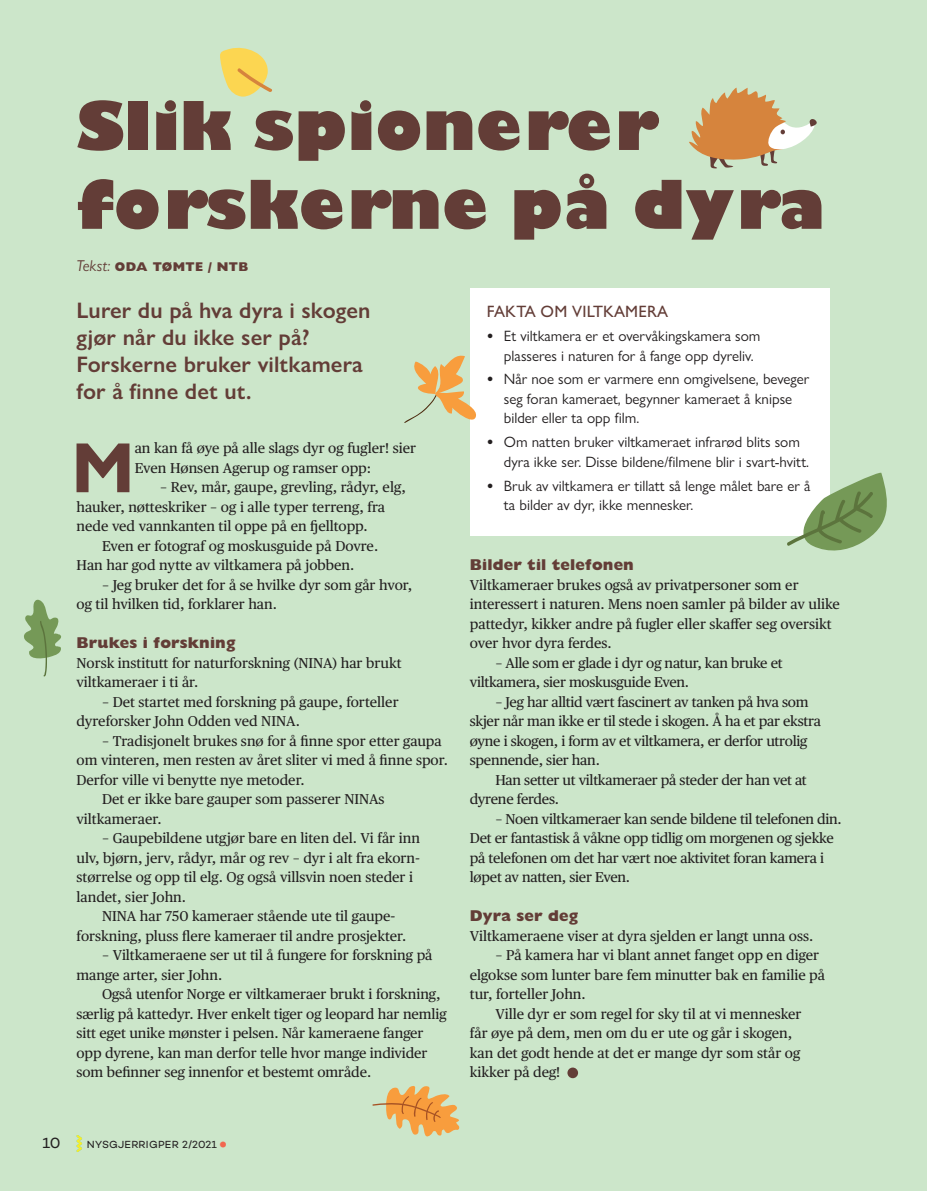
<style>
.page{position:relative;width:927px;height:1191px;background:#cce6ca}
.page>*{position:absolute;margin:0;border:0;box-sizing:border-box;transform-origin:0 0}
.Brødtekst_START_3{font:700 71.4px "Gill Sans Nova";color:#633d37}
.Tittel_utg_punkt{font:800 65.7px/78.8px "Gill Sans Nova";letter-spacing:.005em;color:#633d37}
.Ingress_M__kort{font:600 22.5px/27px "Gill Sans Nova";letter-spacing:.005em;color:#633d37}
.Bokstekst_tittel_L{font:500 16.5px "Gill Sans Nova";letter-spacing:.01em;color:#633d37}
.Mellomtittel_1{font:800 15.75px "Gill Sans Nova";letter-spacing:.01em;color:#633d37}
.t1{font:15px/19.5px "Gill Sans Nova";color:#231f20}
.t2{font:15px "Campton";color:#231f20}
.BRØDTEKST_innrykk{font:14.25px/19.5px "Publico Text";letter-spacing:-.005em;color:#231f20;scale:1.2 1}
.BRØDTEKST_innrykk-2{font:14.25px/19.5px "Publico Text";letter-spacing:-.005em;color:#231f20}
.BRØDTEKST_u_innryk{font:14.25px/19.5px "Publico Text";color:#231f20}
.Brødtekst_START_3-2{font:14.25px/19.5px "Publico Text";color:#231f20}
.Byline_Midtstilt{font:800 12.75px "Gill Sans Nova";letter-spacing:.03em;color:#633d37}
.t3{font:10.5px "Campton";letter-spacing:.02em;color:#231f20}
.s1{font-weight:400;font-style:italic;font-size:15.75px}
.s2{font-weight:900;font-size:16.5px;color:#f2664f}
.s3{font-weight:700}
</style>
<div class="page">
<div style="left:567px;top:1067px;width:11px;height:11px;background:#633d37;border-radius:50%"></div>
<div style="left:470px;top:288px;width:359px;height:247px;background:#fff"></div>
<svg style="left:689px;top:88px;width:128px;height:81px"></svg>
<svg style="left:786px;top:470px;width:101px;height:81px"></svg>
<svg style="left:404px;top:355px;width:72px;height:68px"></svg>
<svg style="left:220px;top:47px;width:52px;height:50px"></svg>
<svg style="left:372px;top:1086px;width:88px;height:51px"></svg>
<svg style="left:24px;top:599px;width:37px;height:78px"></svg>
<svg style="left:76px;top:1135px;width:6px;height:17px"></svg>
<p class="Tittel_utg_punkt" style="left:77px;top:83px;width:750px">Slik spionerer forskerne på dyra</p>
<p class="Byline_Midtstilt" style="left:77px;top:259px;width:173px"><span class="s1">Tekst:</span> ODA TØMTE / NTB</p>
<p class="Ingress_M__kort" style="left:77px;top:297px;width:296px">Lurer du på hva dyra i skogen gjør når du ikke ser på?<br>Forskerne bruker viltkamera for å finne det ut.</p>
<p class="Brødtekst_START_3" style="left:71px;top:423px;width:65px">M</p>
<p class="Brødtekst_START_3-2" style="left:135px;top:437px;width:283px">an kan få øye på alle slags dyr og fugler! sier<br>Even Hønsen Agerup og ramser opp:</p>
<p class="BRØDTEKST_innrykk" style="left:77px;top:476px;width:276px;text-indent:84px">– Rev, mår, gaupe, grevling, rådyr, elg, hauker, nøtteskriker – og i alle typer terreng, fra nede ved vannkanten til oppe på en fjelltopp.</p>
<p class="BRØDTEKST_innrykk-2" style="left:77px;top:535px;width:303px;text-indent:26px">Even er fotograf og moskusguide på Dovre.<br>Han har god nytte av viltkamera på jobben.</p>
<p class="BRØDTEKST_innrykk" style="left:77px;top:574px;width:281px;text-indent:26px">– Jeg bruker det for å se hvilke dyr som går hvor, og til hvilken tid, forklarer han.</p>
<p class="Mellomtittel_1" style="left:77px;top:633px;width:161px">Brukes i forskning</p>
<p class="BRØDTEKST_u_innryk" style="left:77px;top:652px;width:326px">Norsk institutt for naturforskning (NINA) har brukt viltkameraer i ti år.</p>
<p class="BRØDTEKST_innrykk" style="left:77px;top:691px;width:270px;text-indent:26px">– Det startet med forskning på gaupe, forteller dyreforsker John Odden ved NINA.</p>
<p class="BRØDTEKST_innrykk" style="left:77px;top:730px;width:311px;text-indent:26px">– Tradisjonelt brukes snø for å finne spor etter gaupa om vinteren, men resten av året sliter vi med å finne spor.<br>Derfor ville vi benytte nye metoder.</p>
<p class="BRØDTEKST_innrykk-2" style="left:77px;top:788px;width:310px;text-indent:26px">Det er ikke bare gauper som passerer NINAs viltkameraer.</p>
<p class="BRØDTEKST_innrykk" style="left:77px;top:827px;width:288px;text-indent:26px">– Gaupebildene utgjør bare en liten del. Vi får inn ulv, bjørn, jerv, rådyr, mår og rev – dyr i alt fra ekorn&shy;størrelse og opp til elg. Og også villsvin noen steder i landet, sier John.</p>
<p class="BRØDTEKST_innrykk-2" style="left:77px;top:905px;width:331px;text-indent:26px">NINA har 750 kameraer stående ute til gaupe&shy;forskning, pluss flere kameraer til andre prosjekter.</p>
<p class="BRØDTEKST_innrykk" style="left:77px;top:944px;width:298px;text-indent:26px">– Viltkameraene ser ut til å fungere for forskning på mange arter, sier John.</p>
<p class="BRØDTEKST_innrykk-2" style="left:77px;top:983px;width:372px;text-indent:26px">Også utenfor Norge er viltkameraer brukt i forskning, særlig på kattedyr. Hver enkelt tiger og leopard har nemlig sitt eget unike mønster i pelsen. Når kameraene fanger opp dyrene, kan man derfor telle hvor mange individer som befinner seg innenfor et bestemt område.</p>
<p class="t2" style="left:43px;top:1134px;width:20px">10</p>
<p class="t3" style="left:87px;top:1138px;width:141px">NYSGJERRIGPER 2/2021 <span class="s2">•</span></p>
<p class="Bokstekst_tittel_L" style="left:487px;top:302px;width:183px">FAKTA OM VILTKAMERA</p>
<p class="t1" style="left:504px;top:326px;width:258px;text-indent:-17px"><span class="s3">•</span> Et viltkamera er et overvåkingskamera som plasseres i naturen for å fange opp dyreliv.</p>
<p class="t1" style="left:504px;top:369px;width:307px;text-indent:-17px"><span class="s3">•</span> Når noe som er varmere enn omgivelsene, beveger seg foran kameraet, begynner kameraet å knipse bilder eller ta opp film.</p>
<p class="t1" style="left:504px;top:432px;width:307px;text-indent:-17px"><span class="s3">•</span> Om natten bruker viltkameraet infrarød blits som dyra ikke ser. Disse bildene/filmene blir i svart-hvitt.</p>
<p class="t1" style="left:504px;top:475px;width:308px;text-indent:-17px"><span class="s3">•</span> Bruk av viltkamera er tillatt så lenge målet bare er å ta bilder av dyr, ikke mennesker.</p>
<p class="Mellomtittel_1" style="left:470px;top:555px;width:166px">Bilder til telefonen</p>
<p class="BRØDTEKST_u_innryk" style="left:470px;top:574px;width:371px">Viltkameraer brukes også av privatpersoner som er interessert i naturen. Mens noen samler på bilder av ulike pattedyr, kikker andre på fugler eller skaffer seg oversikt over hvor dyra ferdes.</p>
<p class="BRØDTEKST_innrykk" style="left:470px;top:652px;width:262px;text-indent:26px">– Alle som er glade i dyr og natur, kan bruke et viltkamera, sier moskusguide Even.</p>
<p class="BRØDTEKST_innrykk" style="left:470px;top:691px;width:294px;text-indent:26px">– Jeg har alltid vært fascinert av tanken på hva som skjer når man ikke er til stede i skogen. Å ha et par ekstra øyne i skogen, i form av et viltkamera, er derfor utrolig spennende, sier han.</p>
<p class="BRØDTEKST_innrykk-2" style="left:470px;top:769px;width:338px;text-indent:26px">Han setter ut viltkameraer på steder der han vet at dyrene ferdes.</p>
<p class="BRØDTEKST_innrykk" style="left:470px;top:808px;width:311px;text-indent:26px">– Noen viltkameraer kan sende bildene til telefonen din.<br>Det er fantastisk å våkne opp tidlig om morgenen og sjekke på telefonen om det har vært noe aktivitet foran kamera i løpet av natten, sier Even.</p>
<p class="Mellomtittel_1" style="left:470px;top:906px;width:110px">Dyra ser deg</p>
<p class="BRØDTEKST_u_innryk" style="left:470px;top:925px;width:345px">Viltkameraene viser at dyra sjelden er langt unna oss.</p>
<p class="BRØDTEKST_innrykk" style="left:470px;top:944px;width:298px;text-indent:26px">– På kamera har vi blant annet fanget opp en diger elgokse som lunter bare fem minutter bak en familie på tur, forteller John.</p>
<p class="BRØDTEKST_innrykk-2" style="left:470px;top:1003px;width:333px;text-indent:26px">Ville dyr er som regel for sky til at vi mennesker får øye på dem, men om du er ute og går i skogen, kan det godt hende at det er mange dyr som står og kikker på deg!</p>
</div>
